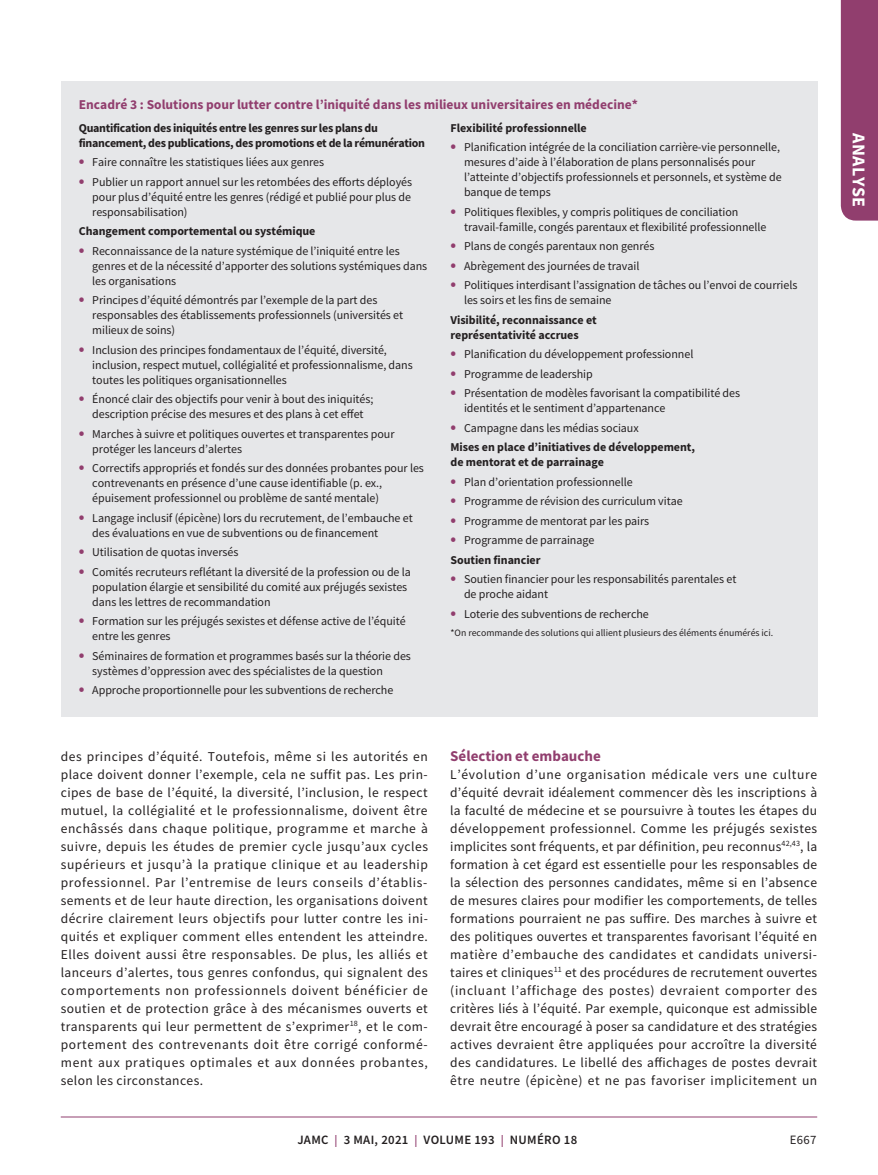
<style>
.page{position:relative;width:878px;height:1175px;background:#fff}
.page>*{position:absolute;margin:0;border:0;box-sizing:border-box;transform-origin:0 0}
.t1{font:700 18px "Source Sans Pro";letter-spacing:.025em;color:#fff}
.t2{font:700 15px "Source Sans Pro";color:#913e6e}
.t3{font:13.5px/18px "Source Sans Pro";letter-spacing:.045em;color:#231f20;text-align:justify}
.t4{font:700 13.5px "Source Sans Pro";color:#913e6e}
.t5{font:600 12.75px "Source Sans Pro";letter-spacing:.025em;color:#231f20}
.t6{font:12.75px "Source Sans Pro";color:#231f20}
.t7{font:12px/15px "Source Sans Pro";letter-spacing:-.005em;color:#231f20}
.t8{font:700 12px/15px "Source Sans Pro";letter-spacing:-.005em;color:#231f20}
.t9{font:700 12px/15px "Source Sans Pro";letter-spacing:-.025em;color:#231f20}
.t10{font:9.75px "Source Sans Pro";color:#231f20}
.s1{font-weight:700;font-size:16.5px;color:#913e6e}
.s2{font-size:16.5px;color:#913e6e}
.s3{font-weight:400}
.s4{font-weight:700}
.s5{font-size:12px;color:#913e6e}
</style>
<div class="page">
<div style="left:840px;top:0;width:38px;height:220px;background:#913e6e"></div>
<hr style="left:61px;top:1116px;width:756px;height:1px;background:#913e6e">
<div style="left:61px;top:81px;width:756px;height:635px;background:#e6e7e9"></div>
<p class="t4" style="left:79px;top:96px;width:560px">Encadré 3 : Solutions pour lutter contre l’iniquité dans les milieux universitaires en médecine*</p>
<p class="t9" style="left:79px;top:120px;width:348px">Quantification des iniquités entre les genres sur les plans du financement, des publications, des promotions et de la rémunération</p>
<p class="t7" style="left:79px;top:155px;width:247px"><span class="s1">•</span> Faire connaître les statistiques liées aux genres</p>
<p class="t7" style="left:92px;top:174px;width:321px;text-align:justify;text-indent:-14px"><span class="s1">•</span> Publier un rapport annuel sur les retombées des efforts déployés pour plus d’équité entre les genres (rédigé et publié pour plus de responsabilisation)</p>
<p class="t8" style="left:79px;top:223px;width:238px">Changement comportemental ou systémique</p>
<p class="t7" style="left:92px;top:243px;width:336px;text-indent:-14px"><span class="s1">•</span> Reconnaissance de la nature systémique de l’iniquité entre les genres et de la nécessité d’apporter des solutions systémiques dans les organisations</p>
<p class="t7" style="left:92px;top:293px;width:312px;text-indent:-14px"><span class="s1">•</span> Principes d’équité démontrés par l’exemple de la part des responsables des établissements professionnels (universités et milieux de soins)</p>
<p class="t7" style="left:92px;top:342px;width:322px;text-indent:-14px"><span class="s1">•</span> Inclusion des principes fondamentaux de l’équité, diversité, inclusion, respect mutuel, collégialité et professionnalisme, dans toutes les politiques organisationnelles</p>
<p class="t7" style="left:79px;top:392px;width:296px;text-align:center"><span class="s1">•</span> Énoncé clair des objectifs pour venir à bout des iniquités; description précise des mesures et des plans à cet effet</p>
<p class="t7" style="left:92px;top:426px;width:304px;text-indent:-14px"><span class="s1">•</span> Marches à suivre et politiques ouvertes et transparentes pour protéger les lanceurs d’alertes</p>
<p class="t7" style="left:92px;top:461px;width:333px;text-indent:-14px"><span class="s1">•</span> Correctifs appropriés et fondés sur des données probantes pour les contrevenants en présence d’une cause identifiable (p. ex., épuisement professionnel ou problème de santé mentale)</p>
<p class="t7" style="left:92px;top:510px;width:322px;text-indent:-14px"><span class="s1">•</span> Langage inclusif (épicène) lors du recrutement, de l’embauche et des évaluations en vue de subventions ou de financement</p>
<p class="t7" style="left:79px;top:545px;width:161px"><span class="s1">•</span> Utilisation de quotas inversés</p>
<p class="t7" style="left:92px;top:564px;width:320px;text-indent:-14px"><span class="s1">•</span> Comités recruteurs reflétant la diversité de la profession ou de la population élargie et sensibilité du comité aux préjugés sexistes dans les lettres de recommandation</p>
<p class="t7" style="left:92px;top:614px;width:315px;text-indent:-14px"><span class="s1">•</span> Formation sur les préjugés sexistes et défense active de l’équité entre les genres</p>
<p class="t7" style="left:92px;top:648px;width:320px;text-indent:-14px"><span class="s1">•</span> Séminaires de formation et programmes basés sur la théorie des systèmes d’oppression avec des spécialistes de la question</p>
<p class="t7" style="left:79px;top:683px;width:316px"><span class="s1">•</span> Approche proportionnelle pour les subventions de recherche</p>
<p class="t8" style="left:450px;top:120px;width:138px">Flexibilité professionnelle</p>
<p class="t7" style="left:464px;top:140px;width:319px;text-indent:-14px"><span class="s1">•</span> Planification intégrée de la conciliation carrière-vie personnelle, mesures d’aide à l’élaboration de plans personnalisés pour l’atteinte d’objectifs professionnels et personnels, et système de banque de temps</p>
<p class="t7" style="left:464px;top:204px;width:304px;text-indent:-14px"><span class="s1">•</span> Politiques flexibles, y compris politiques de conciliation travail-famille, congés parentaux et flexibilité professionnelle</p>
<p class="t7" style="left:450px;top:239px;width:205px"><span class="s1">•</span> Plans de congés parentaux non genrés</p>
<p class="t7" style="left:450px;top:258px;width:190px"><span class="s1">•</span> Abrègement des journées de travail</p>
<p class="t7" style="left:464px;top:278px;width:335px;text-indent:-14px"><span class="s1">•</span> Politiques interdisant l’assignation de tâches ou l’envoi de courriels les soirs et les fins de semaine</p>
<p class="t8" style="left:450px;top:312px;width:148px">Visibilité, reconnaissance et représentativité accrues</p>
<p class="t7" style="left:450px;top:347px;width:244px"><span class="s1">•</span> Planification du développement professionnel</p>
<p class="t7" style="left:450px;top:366px;width:144px"><span class="s1">•</span> Programme de leadership</p>
<p class="t7" style="left:464px;top:386px;width:277px;text-indent:-14px"><span class="s1">•</span> Présentation de modèles favorisant la compatibilité des identités et le sentiment d’appartenance</p>
<p class="t8" style="left:450px;top:418px;width:246px;line-height:19.5px"><span class="s2">•</span> <span class="s3">Campagne dans les médias sociaux<br></span>Mises en place d’initiatives de développement,</p>
<p class="t8" style="left:450px;top:454px;width:155px">de mentorat et de parrainage</p>
<p class="t7" style="left:450px;top:474px;width:184px"><span class="s1">•</span> Plan d’orientation professionnelle</p>
<p class="t7" style="left:450px;top:494px;width:234px"><span class="s1">•</span> Programme de révision des curriculum vitae</p>
<p class="t7" style="left:450px;top:513px;width:200px"><span class="s1">•</span> Programme de mentorat par les pairs</p>
<p class="t7" style="left:450px;top:530px;width:145px;line-height:19.5px"><span class="s1">•</span> Programme de parrainage<br><span class="s4">Soutien financier</span></p>
<p class="t7" style="left:464px;top:572px;width:274px;text-indent:-14px"><span class="s1">•</span> Soutien financier pour les responsabilités parentales et de proche aidant</p>
<p class="t7" style="left:450px;top:606px;width:200px"><span class="s1">•</span> Loterie des subventions de recherche</p>
<p class="t10" style="left:450px;top:626px;width:324px">*On recommande des solutions qui allient plusieurs des éléments énumérés ici.</p>
<p class="t3" style="left:61px;top:747px;width:369px">des principes d’équité. Toutefois, même si les autorités en place doivent donner l’exemple, cela ne suffit pas. Les prin&shy;cipes de base de l’équité, la diversité, l’inclusion, le respect mutuel, la collégialité et le professionnalisme, doivent être enchâssés dans chaque politique, programme et marche à suivre, depuis les études de premier cycle jusqu’aux cycles supérieurs et jusqu’à la pratique clinique et au leadership professionnel. Par l’entremise de leurs conseils d’établis&shy;sements et de leur haute direction, les organisations doivent décrire clairement leurs objectifs pour lutter contre les ini&shy;quités et expliquer comment elles entendent les atteindre.<br>Elles doivent aussi être responsables. De plus, les alliés et lanceurs d’alertes, tous genres confondus, qui signalent des comportements non professionnels doivent bénéficier de soutien et de protection grâce à des mécanismes ouverts et transparents qui leur permettent de s’exprimer<sup>18</sup>, et le com&shy;portement des contrevenants doit être corrigé conformé&shy;ment aux pratiques optimales et aux données probantes, selon les circonstances.</p>
<p class="t2" style="left:450px;top:745px;width:152px">Sélection et embauche</p>
<p class="t3" style="left:450px;top:765px;width:368px">L’évolution d’une organisation médicale vers une culture d’équité devrait idéalement commencer dès les inscriptions à la faculté de médecine et se poursuivre à toutes les étapes du développement professionnel. Comme les préjugés sexistes implicites sont fréquents, et par définition, peu reconnus<sup>42,43</sup>, la formation à cet égard est essentielle pour les responsables de la sélection des personnes candidates, même si en l’absence de mesures claires pour modifier les comportements, de telles formations pourraient ne pas suffire. Des marches à suivre et des politiques ouvertes et transparentes favorisant l’équité en matière d’embauche des candidates et candidats universi&shy;taires et cliniques<sup>11</sup> et des procédures de recrutement ouvertes (incluant l’affichage des postes) devraient comporter des critères liés à l’équité. Par exemple, quiconque est admissible devrait être encouragé à poser sa candidature et des stratégies actives devraient être appliquées pour accroître la diversité des candidatures. Le libellé des affichages de postes devrait être neutre (épicène) et ne pas favoriser implicitement un</p>
<p class="t5" style="left:297px;top:1131px;width:281px">JAMC <span class="s5">|</span> 3 MAI, 2021 <span class="s5">|</span> VOLUME 193 <span class="s5">|</span> NUMÉRO 18</p>
<p class="t6" style="left:789px;top:1132px;width:28px">E667</p>
<h1 class="t1" style="left:871px;top:133px;width:75px;rotate:90deg">ANALYSE</h1>
</div>
